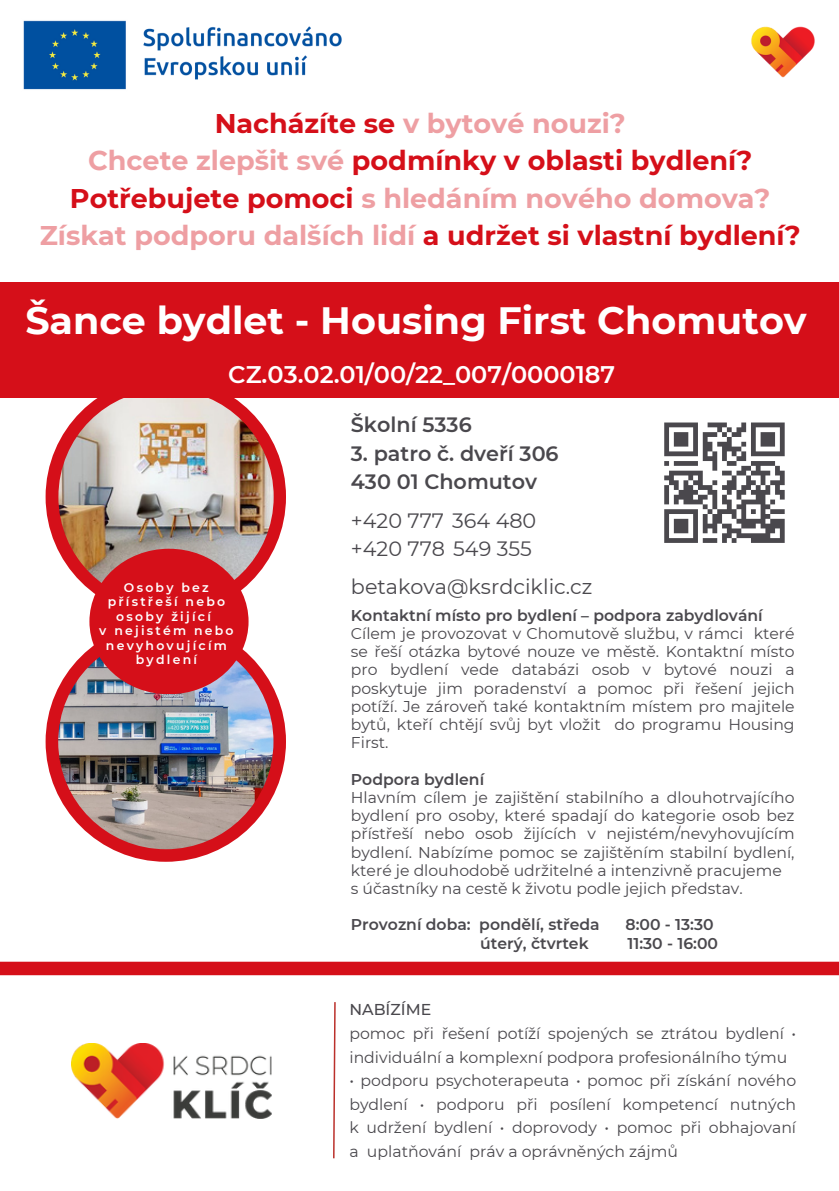
<style>
.page{position:relative;width:839px;height:1191px;background:#fff}
.page>*{position:absolute;margin:0;border:0;box-sizing:border-box;transform-origin:0 0}
.t1{font:700 38px "Montserrat";color:#fff}
.t2{font:700 27px "Montserrat";color:#ee9fa3}
.t3{font:700 27px "Montserrat";color:#d50f19}
.t4{font:600 24px "Montserrat";color:#fff}
.t5{font:20.8px "Montserrat";color:#4a484d}
.t6{font:600 20.8px "Montserrat";color:#4a484d}
.t7{font:15.8px/23.6px "Montserrat";color:#4a484d}
.t8{font:500 15.8px "Montserrat";color:#4a484d}
.t9{font:15.6px/18.2px "Montserrat";color:#4a484d;text-align:justify}
.t10{font:600 15.6px "Montserrat";color:#4a484d}
.t11{font:600 12.4px/14.6px "Montserrat";letter-spacing:.18em;color:#fff;text-align:center}
.s1{color:#d50f19}
.s2{color:#ee9fa3}
</style>
<div class="page">
<img style="left:72px;top:1043px;width:199px;height:75px">
<div style="left:0;top:962px;width:838px;height:13px;background:#d50f19"></div>
<svg style="left:46px;top:398px;width:240px;height:219px"></svg>
<img style="left:58px;top:389px;width:216px;height:215px;border-radius:50%">
<div style="left:0;top:282px;width:838px;height:116px;background:#d50f19"></div>
<svg style="left:664px;top:423px;width:120px;height:120px"></svg>
<div style="left:751px;top:538px;width:33px;height:5px;background:#4a484d"></div>
<svg style="left:46px;top:621px;width:240px;height:241px"></svg>
<img style="left:58px;top:634px;width:215px;height:215px;border-radius:50%">
<div style="left:89px;top:549px;width:159px;height:145px;background:#d50f19;border-radius:50%"></div>
<img style="left:23px;top:20px;width:319px;height:70px">
<img style="left:751px;top:26px;width:64px;height:52px">
<svg style="left:333px;top:1002px;width:3px;height:157px"></svg>
<p class="t2" style="left:215px;top:107px;width:412px"><span class="s1">Nacházíte se</span> v bytové nouzi?</p>
<p class="t3" style="left:88px;top:144px;width:665px"><span class="s2">Chcete zlepšit své</span> podmínky v oblasti bydlení?</p>
<p class="t2" style="left:70px;top:182px;width:702px"><span class="s1">Potřebujete pomoci</span> s hledáním nového domova?</p>
<p class="t2" style="left:40px;top:219px;width:762px">Získat podporu dalších lidí <span class="s1">a udržet si vlastní bydlení?</span></p>
<p class="t1" style="left:25px;top:298px;width:782px">Šance bydlet - Housing First Chomutov</p>
<p class="t4" style="left:228px;top:360px;width:388px">CZ.03.02.01/00/22_007/0000187</p>
<p class="t11" style="left:108px;top:580px;width:119px">Osoby bez přístřeší nebo osoby žijící</p>
<p class="t11" style="left:99px;top:624px;width:136px">v nejistém nebo nevyhovujícím bydlení</p>
<p class="t6" style="left:351px;top:412px;width:122px">Školní 5336</p>
<p class="t6" style="left:351px;top:441px;width:209px">3. patro č. dveří 306</p>
<p class="t6" style="left:351px;top:469px;width:188px">430 01 Chomutov</p>
<p class="t5" style="left:351px;top:507px;width:187px">+420 777 364 480</p>
<p class="t5" style="left:351px;top:536px;width:182px">+420 778 549 355</p>
<p class="t5" style="left:351px;top:574px;width:243px">betakova@ksrdciklic.cz</p>
<p class="t10" style="left:351px;top:606px;width:413px">Kontaktní místo pro bydlení – podpora zabydlování</p>
<p class="t9" style="left:351px;top:624px;width:445px">Cílem je provozovat v Chomutově službu, v rámci které se řeší otázka bytové nouze ve městě. Kontaktní místo pro bydlení vede databázi osob v bytové nouzi a poskytuje jim poradenství a pomoc při řešení jejich potíží. Je zároveň také kontaktním místem pro majitele bytů, kteří chtějí svůj byt vložit do programu Housing First.</p>
<p class="t10" style="left:351px;top:770px;width:135px">Podpora bydlení</p>
<p class="t9" style="left:351px;top:788px;width:445px">Hlavním cílem je zajištění stabilního a dlouhotrvajícího bydlení pro osoby, které spadají do kategorie osob bez přístřeší nebo osob žijících v nejistém/nevyhovujícím bydlení. Nabízíme pomoc se zajištěním stabilní bydlení, které je dlouhodobě udržitelné a intenzivně pracujeme</p>
<p class="t9" style="left:351px;top:879px;width:393px">s účastníky na cestě k životu podle jejich představ.</p>
<p class="t10" style="left:351px;top:915px;width:250px">Provozní doba: pondělí, středa</p>
<p class="t10" style="left:625px;top:915px;width:90px">8:00 - 13:30</p>
<p class="t10" style="left:480px;top:934px;width:110px">úterý, čtvrtek</p>
<p class="t10" style="left:627px;top:934px;width:92px">11:30 - 16:00</p>
<p class="t8" style="left:349px;top:1000px;width:83px">NABÍZÍME</p>
<p class="t7" style="left:349px;top:1022px;width:448px">pomoc při řešení potíží spojených se ztrátou bydlení • individuální a komplexní podpora profesionálního týmu</p>
<p class="t7" style="left:349px;top:1069px;width:448px;text-align:justify">• podporu psychoterapeuta • pomoc při získání nového bydlení • podporu při posílení kompetencí nutných k udržení bydlení • doprovody • pomoc při obhajovaní a uplatňování práv a oprávněných zájmů</p>
</div>
